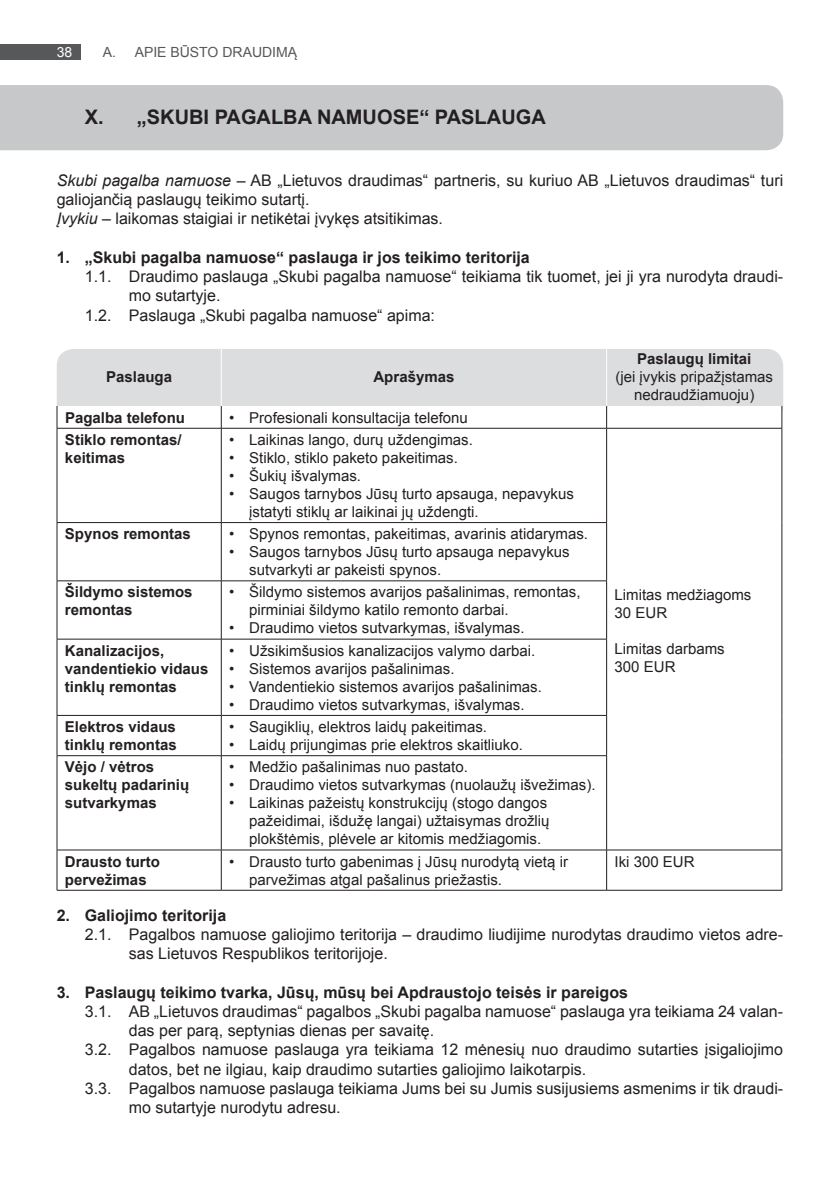
<style>
.page{position:relative;width:840px;height:1191px;background:#fff}
.page>*{position:absolute;margin:0;border:0;box-sizing:border-box;transform-origin:0 0}
.t1{font:700 20px "Arial";color:#231f20}
.t2{font:16px/19.2px "Arial";color:#231f20}
.t3{font:700 16px "Arial";color:#231f20}
.t4{font:15px/18px "Arial";color:#231f20}
.t5{font:700 15px/18px "Arial";color:#231f20}
.t6{font:14px "Arial";color:#57585a}
.t7{font:14px "Arial";color:#fff}
.s1{font-style:italic}
</style>
<div class="page">
<div style="left:0;top:44px;width:80px;height:16px;background:#57585a"></div>
<div style="left:57px;top:349px;width:725px;height:73px;background:#dcdddf;border-radius:17px"></div>
<div style="left:0;top:85px;width:782px;height:65px;background:#c7c8ca"></div>
<div style="left:57px;top:406px;width:725px;height:22px;background:#fff"></div>
<hr style="left:57px;top:428px;width:164px;height:1px;background:#231f20">
<hr style="left:57px;top:428px;width:1px;height:94px;background:#231f20">
<hr style="left:221px;top:428px;width:385px;height:1px;background:#231f20">
<hr style="left:221px;top:428px;width:1px;height:94px;background:#231f20">
<hr style="left:606px;top:428px;width:175px;height:1px;background:#231f20">
<hr style="left:606px;top:428px;width:1px;height:94px;background:#231f20">
<hr style="left:781px;top:428px;width:1px;height:94px;background:#231f20">
<hr style="left:57px;top:522px;width:164px;height:1px;background:#231f20">
<hr style="left:57px;top:523px;width:1px;height:57px;background:#231f20">
<hr style="left:221px;top:522px;width:385px;height:1px;background:#231f20">
<hr style="left:221px;top:523px;width:1px;height:57px;background:#231f20">
<hr style="left:606px;top:523px;width:1px;height:57px;background:#231f20">
<hr style="left:781px;top:522px;width:1px;height:59px;background:#231f20">
<hr style="left:57px;top:580px;width:164px;height:1px;background:#231f20">
<hr style="left:57px;top:581px;width:1px;height:58px;background:#231f20">
<hr style="left:221px;top:580px;width:385px;height:1px;background:#231f20">
<hr style="left:221px;top:581px;width:1px;height:58px;background:#231f20">
<hr style="left:606px;top:581px;width:1px;height:58px;background:#231f20">
<hr style="left:781px;top:581px;width:1px;height:58px;background:#231f20">
<hr style="left:57px;top:639px;width:164px;height:1px;background:#231f20">
<hr style="left:57px;top:639px;width:1px;height:76px;background:#231f20">
<hr style="left:221px;top:639px;width:385px;height:1px;background:#231f20">
<hr style="left:221px;top:639px;width:1px;height:76px;background:#231f20">
<hr style="left:606px;top:639px;width:1px;height:76px;background:#231f20">
<hr style="left:781px;top:639px;width:1px;height:76px;background:#231f20">
<hr style="left:57px;top:715px;width:164px;height:1px;background:#231f20">
<hr style="left:57px;top:715px;width:1px;height:40px;background:#231f20">
<hr style="left:221px;top:715px;width:385px;height:1px;background:#231f20">
<hr style="left:221px;top:715px;width:1px;height:40px;background:#231f20">
<hr style="left:606px;top:715px;width:1px;height:40px;background:#231f20">
<hr style="left:781px;top:715px;width:1px;height:40px;background:#231f20">
<hr style="left:57px;top:755px;width:164px;height:1px;background:#231f20">
<hr style="left:57px;top:756px;width:1px;height:93px;background:#231f20">
<hr style="left:221px;top:755px;width:385px;height:1px;background:#231f20">
<hr style="left:221px;top:756px;width:1px;height:93px;background:#231f20">
<hr style="left:606px;top:756px;width:1px;height:93px;background:#231f20">
<hr style="left:781px;top:755px;width:1px;height:94px;background:#231f20">
<hr style="left:57px;top:849px;width:164px;height:1px;background:#231f20">
<hr style="left:57px;top:850px;width:1px;height:40px;background:#231f20">
<hr style="left:221px;top:849px;width:385px;height:1px;background:#231f20">
<hr style="left:221px;top:850px;width:1px;height:40px;background:#231f20">
<hr style="left:606px;top:849px;width:175px;height:1px;background:#231f20">
<hr style="left:606px;top:850px;width:1px;height:40px;background:#231f20">
<hr style="left:781px;top:850px;width:1px;height:40px;background:#231f20">
<hr style="left:57px;top:890px;width:164px;height:1px;background:#231f20">
<hr style="left:221px;top:890px;width:385px;height:1px;background:#231f20">
<hr style="left:606px;top:890px;width:175px;height:1px;background:#231f20">
<hr style="left:221px;top:348px;width:1px;height:58px;background:#fff">
<hr style="left:605px;top:348px;width:1px;height:58px;background:#fff">
<p class="t7" style="left:57px;top:43px;width:17px">38</p>
<p class="t6" style="left:103px;top:43px;width:88px">A. API E BŪSTO</p>
<p class="t6" style="left:222px;top:43px;width:11px">DRAUDIM</p>
<p class="t6" style="left:288px;top:43px;width:11px">Ą</p>
<h1 class="t1" style="left:85px;top:103px;width:184px">X. „SkUBI pagalba</h1>
<h1 class="t1" style="left:317px;top:103px;width:30px">namuose</h1>
<h1 class="t1" style="left:419px;top:103px;width:24px">“ paslau</h1>
<h1 class="t1" style="left:515px;top:103px;width:24px">ga</h1>
<p class="t2" style="left:57px;top:171px;width:727px"><span class="s1">Skubi pagalba namuose</span> – AB „Lietuvos draudimas“ partneris, su kuriuo AB „Lietuvos draudimas“ turi galiojančią paslaugų teikimo sutartį.<br><span class="s1">Įvykiu</span> – laikomas staigiai ir netikėtai įvykęs atsitikimas.</p>
<p class="t3" style="left:57px;top:247px;width:474px">1. „Skubi pagalba namuose“ paslauga ir jos teikimo teritorija</p>
<p class="t2" style="left:85px;top:267px;width:699px">1.1. Draudimo paslauga „Skubi pagalba namuose“ teikiama tik tuomet, jei ji yra nurodyta draudi-</p>
<p class="t2" style="left:129px;top:286px;width:93px">mo sutartyje.</p>
<p class="t2" style="left:85px;top:305px;width:351px">1.2. Paslauga „Skubi pagalba namuose“ apima:</p>
<p class="t5" style="left:106px;top:368px;width:67px">Paslauga</p>
<p class="t5" style="left:373px;top:368px;width:82px">Aprašymas</p>
<p class="t5" style="left:65px;top:409px;width:122px">Pagalba telefonu</p>
<p class="t4" style="left:229px;top:408px;width:240px">• Profesionali konsultacija telefonu</p>
<p class="t5" style="left:65px;top:431px;width:118px">Stiklo remontas/ keitimas</p>
<p class="t4" style="left:229px;top:431px;width:245px">• Laikinas lango, durų uždengimas.</p>
<p class="t4" style="left:229px;top:449px;width:230px">• Stiklo, stiklo paketo pakeitimas.</p>
<p class="t4" style="left:229px;top:467px;width:133px">• Šukių išvalymas.</p>
<p class="t4" style="left:249px;top:485px;width:326px;text-indent:-20px">• Saugos tarnybos Jūsų turto apsauga, nepavykus įstatyti stiklų ar laikinai jų uždengti.</p>
<p class="t5" style="left:65px;top:525px;width:127px">Spynos remontas</p>
<p class="t4" style="left:229px;top:525px;width:360px">• Spynos remontas, pakeitimas, avarinis atidarymas.</p>
<p class="t4" style="left:249px;top:543px;width:322px;text-indent:-20px">• Saugos tarnybos Jūsų turto apsauga nepavykus sutvarkyti ar pakeisti spynos.</p>
<p class="t5" style="left:65px;top:583px;width:129px">Šildymo sistemos remontas</p>
<p class="t4" style="left:249px;top:583px;width:332px;text-indent:-20px">• Šildymo sistemos avarijos pašalinimas, remontas, pirminiai šildymo katilo remonto darbai.</p>
<p class="t4" style="left:229px;top:619px;width:297px">• Draudimo vietos sutvarkymas, išvalymas.</p>
<p class="t5" style="left:65px;top:642px;width:145px">Kanalizacijos, vandentiekio vidaus tinklų remontas</p>
<p class="t4" style="left:229px;top:641px;width:307px">• Užsikimšusios kanalizacijos valymo darbai.</p>
<p class="t4" style="left:229px;top:659px;width:227px">• Sistemos avarijos pašalinimas.</p>
<p class="t4" style="left:229px;top:677px;width:314px">• Vandentiekio sistemos avarijos pašalinimas.</p>
<p class="t4" style="left:229px;top:695px;width:297px">• Draudimo vietos sutvarkymas, išvalymas.</p>
<p class="t5" style="left:65px;top:718px;width:113px">Elektros vidaus tinklų remontas</p>
<p class="t4" style="left:229px;top:718px;width:259px">• Saugiklių, elektros laidų pakeitimas.</p>
<p class="t4" style="left:229px;top:736px;width:295px">• Laidų prijungimas prie elektros skaitliuko.</p>
<p class="t5" style="left:65px;top:758px;width:126px">Vėjo / vėtros sukeltų padarinių sutvarkymas</p>
<p class="t4" style="left:229px;top:758px;width:240px">• Medžio pašalinimas nuo pastato.</p>
<p class="t4" style="left:229px;top:776px;width:367px">• Draudimo vietos sutvarkymas (nuolaužų išvežimas).</p>
<p class="t4" style="left:249px;top:794px;width:302px;text-indent:-20px">• Laikinas pažeistų konstrukcijų (stogo dangos pažeidimai, išdužę langai) užtaisymas drožlių plokštėmis, plėvele ar kitomis medžiagomis.</p>
<p class="t5" style="left:636px;top:350px;width:116px">Paslaugų limitai</p>
<p class="t4" style="left:615px;top:368px;width:159px;text-align:center">(jei įvykis pripažįstamas nedraudžiamuoju)</p>
<p class="t4" style="left:614px;top:585px;width:138px">Limitas medžiagoms<br>30 EUR</p>
<p class="t4" style="left:614px;top:639px;width:112px">Limitas darbams<br>300 EUR</p>
<p class="t5" style="left:65px;top:852px;width:96px">Drausto turto pervežimas</p>
<p class="t4" style="left:249px;top:852px;width:320px;text-indent:-20px">• Drausto turto gabenimas į Jūsų nurodytą vietą ir parvežimas atgal pašalinus priežastis.</p>
<p class="t4" style="left:614px;top:852px;width:70px">I ki 300 EUR</p>
<p class="t3" style="left:57px;top:904px;width:171px">2. Galiojimo teritorija</p>
<p class="t2" style="left:129px;top:925px;width:655px;text-indent:-44px">2.1. Pagalbos namuose galiojimo teritorija – draudimo liudijime nurodytas draudimo vietos adre&shy;sas Lietuvos Respublikos teritorijoje.</p>
<p class="t3" style="left:57px;top:981px;width:572px">3. Paslaugų teikimo tvarka, J ūsų, mūsų bei Apdraustojo teisės ir pareigos</p>
<p class="t2" style="left:85px;top:1002px;width:699px">3.1. AB „Lietuvos draudimas“ pagalbos „Skubi pagalba namuose“ paslauga yra teikiama 24 valan-</p>
<p class="t2" style="left:129px;top:1021px;width:307px">das per parą, septynias dienas per savaitę.</p>
<p class="t2" style="left:85px;top:1040px;width:699px">3.2. Pagalbos namuose paslauga yra teikiama 12 mėnesių nuo draudimo sutarties įsigaliojimo</p>
<p class="t2" style="left:129px;top:1059px;width:459px">datos, bet ne ilgiau, kaip draudimo sutarties galiojimo laikotarpis.</p>
<p class="t2" style="left:85px;top:1078px;width:699px">3.3. Pagalbos namuose paslauga teikiama Jums bei su Jumis susijusiems asmenims ir tik draudi-</p>
<p class="t2" style="left:129px;top:1098px;width:213px">mo sutartyje nurodytu adresu.</p>
</div>
